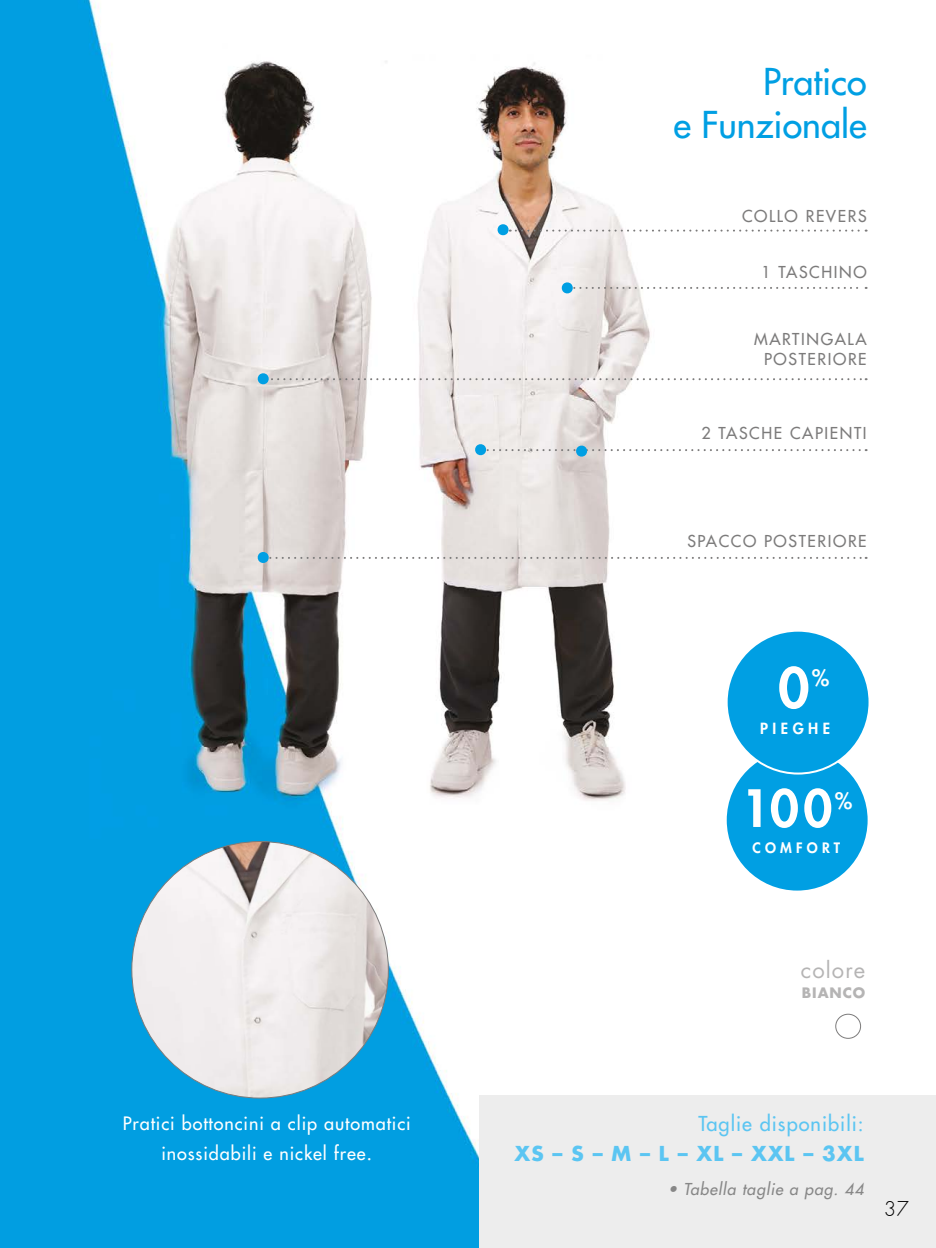
<style>
.page{position:relative;width:936px;height:1248px;background:#fff}
.page>*{position:absolute;margin:0;border:0;box-sizing:border-box;transform-origin:0 0}
.t1{font:800 54px "Futura Std";color:#fff}
.t2{font:800 50px "Futura Std";color:#fff}
.t3{font:500 36px/43.2px "Futura Std";color:#009fe3;text-align:right}
.t4{font:22px "Futura Std";letter-spacing:.05em;color:#b5b4b4}
.t5{font:800 22px "Futura Std";color:#fff}
.t6{font:700 20px "Futura Std";letter-spacing:.05em;color:#5bc5f2}
.t7{font:500 20px "Futura Std";letter-spacing:.05em;color:#5bc5f2}
.t8{font:300 20px "Futura";color:#000}
.t9{font:500 18px/30px "Futura Std";letter-spacing:.05em;color:#fff;text-align:center}
.t10{font:500 16px/20px "Futura Std";letter-spacing:.1em;color:#7c7b7b;text-align:right}
.t11{font:italic 500 16px "Futura Std";letter-spacing:.05em;color:#878787}
.t12{font:800 15px "Futura Std";letter-spacing:.3em;color:#fff}
.t13{font:800 14px "Futura Std";letter-spacing:.3em;color:#fff}
.t14{font:700 14px "Futura Std";letter-spacing:.065em;color:#b5b4b4}
.s1{font-size:20px}
</style>
<div class="page">
<img style="left:0;top:0;width:868px;height:1247px">
<div style="left:725px;top:748px;width:143px;height:143px;background:#009fe3;border-radius:50%"></div>
<div style="left:726px;top:630px;width:143px;height:143px;background:#009fe3;border-radius:50%"></div>
<div style="left:479px;top:1095px;width:456px;height:152px;background:#ededed"></div>
<img style="left:132px;top:841px;width:256px;height:256px;border-radius:128px">
<div style="left:835px;top:1013px;width:25px;height:25px;border:1px solid #7c7b7b;border-radius:50%"></div>
<svg style="left:561px;top:282px;width:305px;height:12px"></svg>
<svg style="left:497px;top:224px;width:369px;height:12px"></svg>
<svg style="left:257px;top:372px;width:609px;height:13px"></svg>
<svg style="left:474px;top:443px;width:392px;height:14px"></svg>
<svg style="left:257px;top:551px;width:609px;height:12px"></svg>
<p class="t9" style="left:123px;top:1107px;width:289px">Pratici bottoncini a clip automatici inossidabili e nickel free<span class="s1">.</span></p>
<h3 class="t3" style="left:673px;top:60px;width:195px">Pratico<br>e Funzionale</h3>
<p class="t10" style="left:742px;top:206px;width:126px">COLLO REVERS</p>
<p class="t10" style="left:761px;top:262px;width:107px">1 TASCHINO</p>
<p class="t10" style="left:754px;top:329px;width:114px">MARTINGALA<br>POSTERIORE</p>
<p class="t10" style="left:701px;top:423px;width:167px">2 TASCHE CAPIENTI</p>
<p class="t10" style="left:687px;top:531px;width:181px">SPACCO POSTERIORE</p>
<h1 class="t1" style="left:778px;top:653px;width:33px">0</h1>
<h3 class="t5" style="left:812px;top:664px;width:18px">%</h3>
<p class="t12" style="left:760px;top:719px;width:72px">PIEGHE</p>
<h2 class="t2" style="left:741px;top:776px;width:93px">100</h2>
<h3 class="t5" style="left:835px;top:786px;width:18px">%</h3>
<p class="t13" style="left:752px;top:838px;width:89px">COMFORT</p>
<h3 class="t4" style="left:800px;top:955px;width:66px">colore</h3>
<p class="t14" style="left:801px;top:983px;width:65px">BIANCO</p>
<p class="t7" style="left:698px;top:1111px;width:167px">Taglie disponibili:</p>
<p class="t6" style="left:514px;top:1140px;width:350px">XS – S – M – L – XL – XXL – 3XL</p>
<p class="t11" style="left:668px;top:1179px;width:197px">• Tabella taglie a pag. 44</p>
<p class="t8" style="left:883px;top:1196px;width:26px">37</p>
</div>
